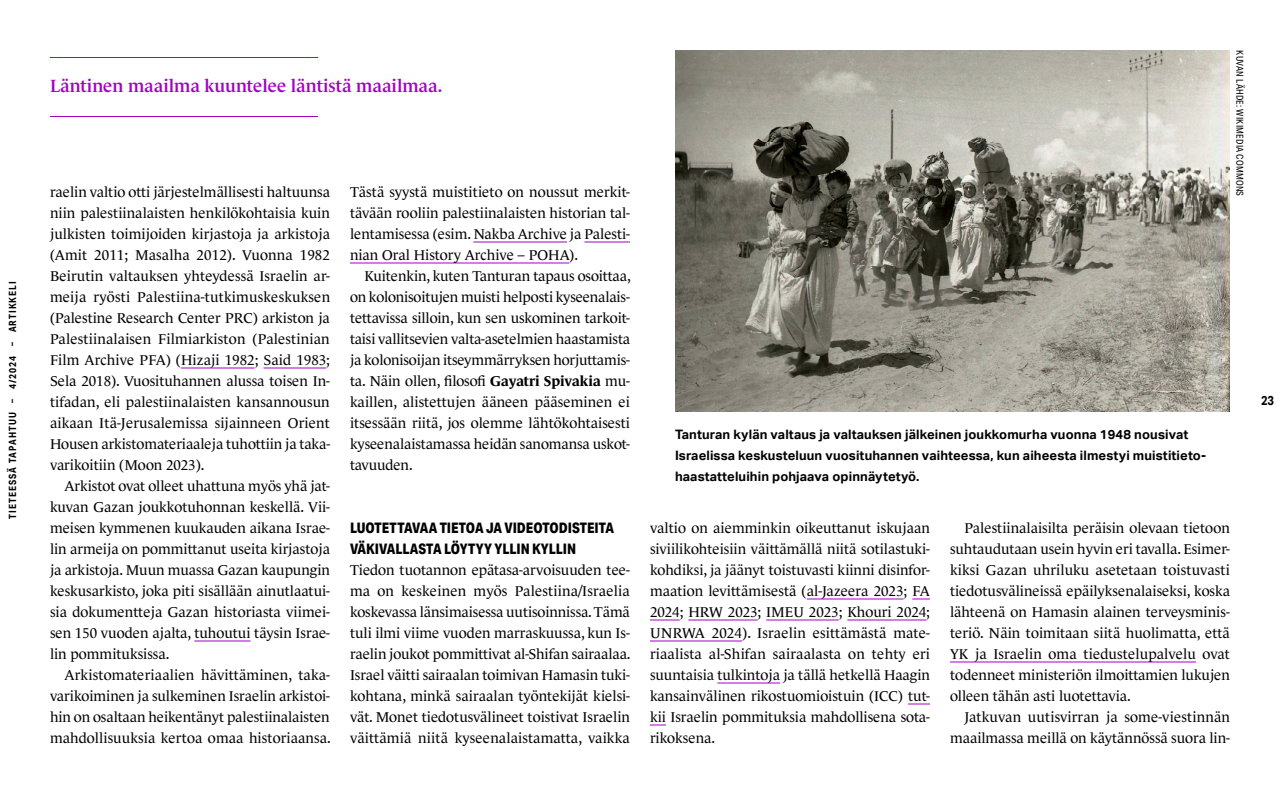
<style>
.page{position:relative;width:1280px;height:800px;background:#fff}
.page>*{position:absolute;margin:0;border:0;box-sizing:border-box;transform-origin:0 0}
.t1{font:600 18px "Le Monde Journal Std";color:#a400c6}
.Artikkeli_-_L{font:14.5px/21px "Le Monde Journal Std";color:#000;text-align:justify}
.Artikkeli_-_L1{font:14.5px/21px "Le Monde Journal Std";color:#000;text-align:justify}
.Artikkeli_-_väliotsikko{font:800 14.5px/21px "Aktiv Grotesk Cd";color:#000}
.Artikkeli_-_kuvateksti{font:700 13px/21px "Aktiv Grotesk";letter-spacing:.01em;color:#000}
.t2{font:700 13px "Aktiv Grotesk Cd";color:#000}
.t3{font:700 10px "Aktiv Grotesk Cd";letter-spacing:.1em;color:#000}
.Kuvan_tiedot{font:9.5px "Aktiv Grotesk Cd";letter-spacing:.025em;color:#000}
.s1{font-weight:700}
</style>
<div class="page">
<hr style="left:181px;top:368px;width:74px;height:1px;background:#a400c6">
<hr style="left:264px;top:368px;width:62px;height:1px;background:#a400c6">
<hr style="left:194px;top:641px;width:57px;height:1px;background:#a400c6">
<hr style="left:473px;top:242px;width:94px;height:1px;background:#a400c6">
<hr style="left:584px;top:242px;width:46px;height:1px;background:#a400c6">
<hr style="left:350px;top:263px;width:219px;height:1px;background:#a400c6">
<img style="left:675px;top:50px;width:555px;height:362px">
<hr style="left:807px;top:599px;width:97px;height:1px;background:#a400c6">
<svg style="left:912px;top:599px;width:18px;height:1px"></svg>
<hr style="left:650px;top:620px;width:30px;height:1px;background:#a400c6">
<hr style="left:688px;top:620px;width:70px;height:1px;background:#a400c6">
<hr style="left:766px;top:620px;width:73px;height:1px;background:#a400c6">
<hr style="left:847px;top:620px;width:79px;height:1px;background:#a400c6">
<hr style="left:650px;top:641px;width:92px;height:1px;background:#a400c6">
<hr style="left:717px;top:683px;width:63px;height:1px;background:#a400c6">
<svg style="left:908px;top:704px;width:22px;height:1px"></svg>
<svg style="left:650px;top:725px;width:16px;height:1px"></svg>
<hr style="left:950px;top:662px;width:246px;height:1px;background:#a400c6">
<hr style="left:50px;top:57px;width:268px;height:1px;background:#a400c6">
<hr style="left:50px;top:116px;width:268px;height:1px;background:#a400c6">
<p class="t3" style="left:6px;top:519px;width:239px;rotate:-90deg">TIETEESSÄ TAPAHTUU – 4/2024 – ARTIKKELI</p>
<p class="t1" style="left:50px;top:76px;width:394px">Läntinen maailma kuuntelee läntistä maailmaa.</p>
<p class="Artikkeli_-_L" style="left:50px;top:181px;width:282px">raelin valtio otti järjestelmällisesti haltuunsa niin palestiinalaisten henkilökohtaisia kuin julkisten toimijoiden kirjastoja ja arkistoja (Amit 2011; Masalha 2012). Vuonna 1982<br>Beirutin valtauksen yhteydessä Israelin ar&shy;meija ryösti Palestiina-tutkimuskeskuksen (Palestine Research Center PRC) arkiston ja Palestiinalaisen Filmiarkiston (Palestinian Film Archive PFA) (Hizaji 1982; Said 1983; Sela 2018). Vuosituhannen alussa toisen In&shy;tifadan, eli palestiinalaisten kansannousun aikaan Itä-Jerusalemissa sijainneen Orient Housen arkistomateriaaleja tuhottiin ja taka&shy;varikoitiin (Moon 2023).</p>
<p class="Artikkeli_-_L" style="left:50px;top:475px;width:282px;text-indent:14px">Arkistot ovat olleet uhattuna myös yhä jat&shy;kuvan Gazan joukkotuhonnan keskellä. Vii&shy;meisen kymmenen kuukauden aikana Israe&shy;lin armeija on pommittanut useita kirjastoja ja arkistoja. Muun muassa Gazan kaupungin keskusarkisto, joka piti sisällään ainutlaatui&shy;sia dokumentteja Gazan historiasta viimei&shy;sen 150 vuoden ajalta, tuhoutui täysin Israe&shy;lin pommituksissa.</p>
<p class="Artikkeli_-_L" style="left:50px;top:664px;width:282px;text-indent:14px">Arkistomateriaalien hävittäminen, taka&shy;varikoiminen ja sulkeminen Israelin arkistoi&shy;hin on osaltaan heikentänyt palestiinalaisten mahdollisuuksia kertoa omaa historiaansa.</p>
<p class="Artikkeli_-_L" style="left:350px;top:181px;width:281px">Tästä syystä muistitieto on noussut merkit&shy;tävään rooliin palestiinalaisten historian tal&shy;lentamisessa (esim. Nakba Archive ja Palesti&shy;nian Oral History Archive – POHA).</p>
<p class="Artikkeli_-_L" style="left:350px;top:265px;width:282px;text-indent:14px">Kuitenkin, kuten Tanturan tapaus osoittaa, on kolonisoitujen muisti helposti kyseenalais&shy;tettavissa silloin, kun sen uskominen tarkoit&shy;taisi vallitsevien valta-asetelmien haastamista ja kolonisoijan itseymmärryksen horjuttamis&shy;ta. Näin ollen, filosofi <span class="s1">Gayatri Spivakia</span> mu&shy;kaillen, alistettujen ääneen pääseminen ei itsessään riitä, jos olemme lähtökohtaisesti kyseenalaistamassa heidän sanomansa uskot&shy;tavuuden.</p>
<h2 class="Artikkeli_-_väliotsikko" style="left:350px;top:517px;width:266px">LUOTETTAVAA TIETOA JA VIDEOTODISTEITA<br>VÄKIVALLASTA LÖYTYY YLLIN KYLLIN</h2>
<p class="Artikkeli_-_L1" style="left:350px;top:559px;width:282px">Tiedon tuotannon epätasa-arvoisuuden tee&shy;ma on keskeinen myös Palestiina/Israelia koskevassa länsimaisessa uutisoinnissa. Tämä tuli ilmi viime vuoden marraskuussa, kun Is&shy;raelin joukot pommittivat al-Shifan sairaalaa.<br>Israel väitti sairaalan toimivan Hamasin tuki&shy;kohtana, minkä sairaalan työntekijät kielsi&shy;vät. Monet tiedotusvälineet toistivat Israelin väittämiä niitä kyseenalaistamatta, vaikka</p>
<p class="Kuvan_tiedot" style="left:1246px;top:50px;width:147px;rotate:90deg">KUVAN LÄHDE: WIKIMEDIA COMMONS</p>
<p class="Artikkeli_-_kuvateksti" style="left:675px;top:424px;width:532px">Tanturan kylän valtaus ja valtauksen jälkeinen joukkomurha vuonna 1948 nousivat<br>Israelissa keskusteluun vuosituhannen vaihteessa, kun aiheesta ilmestyi muistitieto&shy;haastatteluihin pohjaava opinnäytetyö.</p>
<p class="Artikkeli_-_L1" style="left:650px;top:517px;width:282px">valtio on aiemminkin oikeuttanut iskujaan siviilikohteisiin väittämällä niitä sotilastuki&shy;kohdiksi, ja jäänyt toistuvasti kiinni disinfor&shy;maation levittämisestä (al-Jazeera 2023; FA 2024; HRW 2023; IMEU 2023; Khouri 2024; UNRWA 2024). Israelin esittämästä mate&shy;riaalista al-Shifan sairaalasta on tehty eri suuntaisia tulkintoja ja tällä hetkellä Haagin kansainvälinen rikostuomioistuin (ICC) tut&shy;kii Israelin pommituksia mahdollisena sota&shy;rikoksena.</p>
<p class="Artikkeli_-_L" style="left:950px;top:517px;width:282px;text-indent:14px">Palestiinalaisilta peräisin olevaan tietoon suhtaudutaan usein hyvin eri tavalla. Esimer&shy;kiksi Gazan uhriluku asetetaan toistuvasti tiedotusvälineissä epäilyksenalaiseksi, koska lähteenä on Hamasin alainen terveysminis&shy;teriö. Näin toimitaan siitä huolimatta, että</p>
<p class="Artikkeli_-_L" style="left:950px;top:643px;width:281px">YK ja Israelin oma tiedustelupalvelu ovat todenneet ministeriön ilmoittamien lukujen olleen tähän asti luotettavia.</p>
<p class="Artikkeli_-_L" style="left:950px;top:706px;width:281px;text-align:right">Jatkuvan uutisvirran ja some-viestinnän maailmassa meillä on käytännössä suora lin-</p>
<p class="t2" style="left:1261px;top:392px;width:14px">23</p>
</div>
